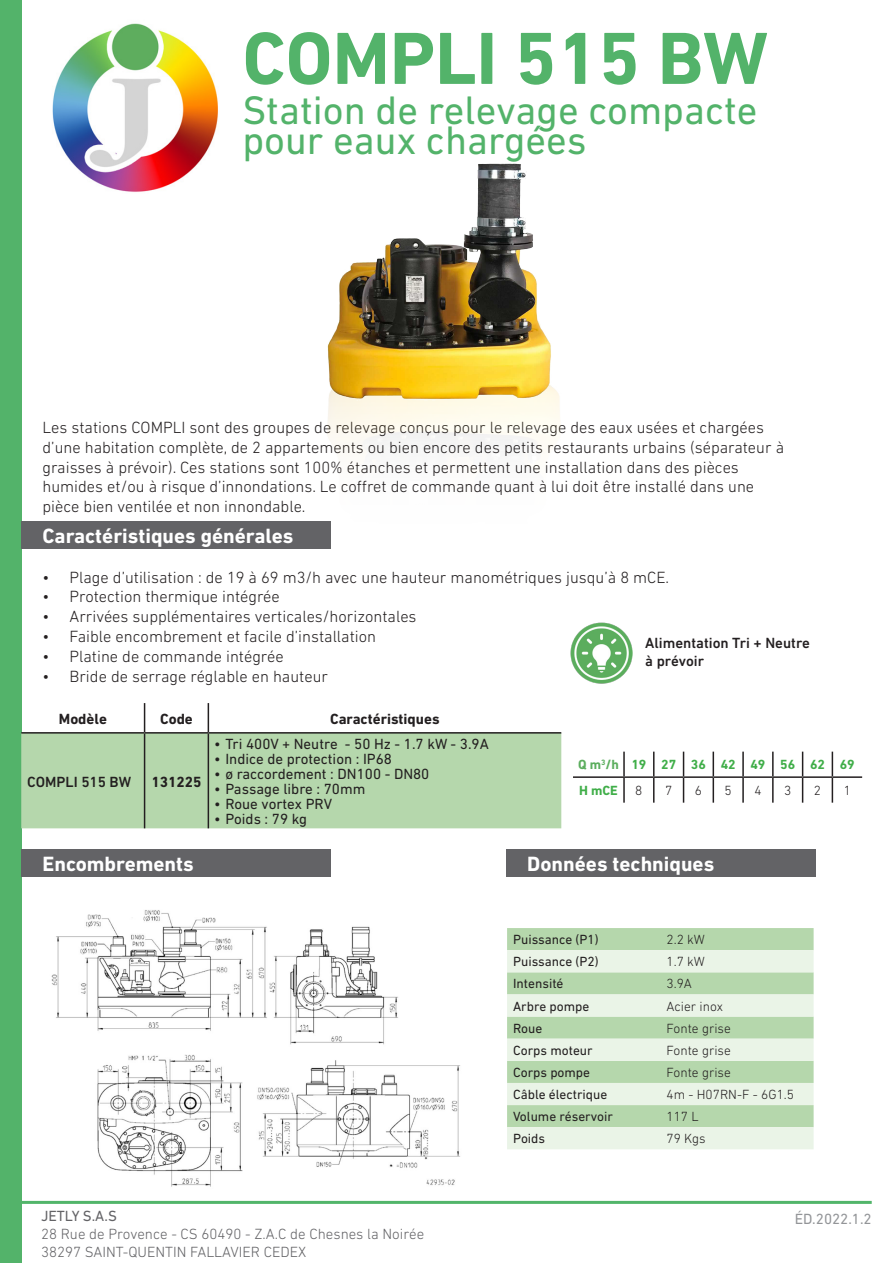
<style>
.page{position:relative;width:893px;height:1263px;background:#fff}
.page>*{position:absolute;margin:0;border:0;box-sizing:border-box;transform-origin:0 0}
.t1{font:700 75px "DIN Next LT Pro";color:#53b36a}
.t2{font:40.5px "DIN Next LT Pro";color:#53b36a}
.t3{font:700 21px "DIN Next LT Pro";color:#fff}
.t4{font:300 16.5px "DIN Next LT Pro";color:#231f20}
.t5{font:15px "DIN Next LT Pro";color:#231f20}
.t6{font:300 15px "DIN Next LT Pro";color:#636366}
.t7{font:500 15px "DIN Next LT Pro";color:#231f20}
.t8{font:700 15px "DIN Next LT Pro";color:#231f20}
.t9{font:15px "DIN Next LT Pro";color:#939598}
.t10{font:15px "DIN Next LT Pro";color:#636366}
.t11{font:13.5px "DIN Next LT Pro";color:#231f20}
.t12{font:300 13.5px "DIN Next LT Pro";color:#231f20}
.t13{font:700 13.5px "DIN Next LT Pro";color:#40ae49}
.t14{font:700 13.5px "DIN Next LT Pro";color:#5cae5e}
</style>
<div class="page">
<img style="left:52px;top:23px;width:166px;height:169px">
<div style="left:0;top:0;width:21px;height:1263px;background:#53b36a"></div>
<div style="left:21px;top:521px;width:309px;height:28px;background:#636366"></div>
<div style="left:21px;top:850px;width:309px;height:27px;background:#636366"></div>
<div style="left:506px;top:849px;width:309px;height:28px;background:#636366"></div>
<hr style="left:21px;top:1201px;width:851px;height:3px;background:#52b56a">
<div style="left:21px;top:734px;width:540px;height:94px;background:#b5d7ac"></div>
<svg style="left:144px;top:703px;width:1px;height:29px"></svg>
<svg style="left:208px;top:703px;width:1px;height:29px"></svg>
<hr style="left:21px;top:732px;width:124px;height:2px;background:#231f20">
<hr style="left:145px;top:732px;width:63px;height:2px;background:#231f20">
<hr style="left:144px;top:734px;width:1px;height:94px;background:#231f20">
<hr style="left:208px;top:732px;width:353px;height:2px;background:#231f20">
<hr style="left:208px;top:734px;width:1px;height:94px;background:#231f20">
<hr style="left:623px;top:752px;width:2px;height:24px;background:#231f20">
<hr style="left:742px;top:752px;width:2px;height:24px;background:#231f20">
<hr style="left:573px;top:776px;width:51px;height:2px;background:#231f20">
<hr style="left:624px;top:776px;width:30px;height:2px;background:#231f20">
<hr style="left:623px;top:778px;width:2px;height:25px;background:#231f20">
<hr style="left:654px;top:776px;width:30px;height:2px;background:#231f20">
<svg style="left:653px;top:752px;width:1px;height:51px"></svg>
<hr style="left:684px;top:776px;width:29px;height:2px;background:#231f20">
<svg style="left:683px;top:752px;width:1px;height:51px"></svg>
<hr style="left:713px;top:776px;width:30px;height:2px;background:#231f20">
<svg style="left:713px;top:752px;width:1px;height:51px"></svg>
<hr style="left:743px;top:776px;width:30px;height:2px;background:#231f20">
<hr style="left:742px;top:778px;width:2px;height:25px;background:#231f20">
<hr style="left:773px;top:776px;width:30px;height:2px;background:#231f20">
<hr style="left:803px;top:776px;width:29px;height:2px;background:#231f20">
<hr style="left:832px;top:776px;width:30px;height:2px;background:#231f20">
<hr style="left:772px;top:752px;width:2px;height:24px;background:#231f20">
<hr style="left:772px;top:778px;width:2px;height:25px;background:#231f20">
<svg style="left:802px;top:752px;width:1px;height:51px"></svg>
<svg style="left:832px;top:752px;width:1px;height:51px"></svg>
<img style="left:327px;top:410px;width:233px;height:139px">
<img style="left:51px;top:910px;width:409px;height:277px">
<div style="left:507px;top:928px;width:307px;height:22px;background:#b5d7ac"></div>
<svg style="left:507px;top:950px;width:307px;height:199px;background:#d2e7cd"></svg>
<img style="left:327px;top:163px;width:233px;height:247px">
<img style="left:571px;top:622px;width:62px;height:62px">
<p class="t1" style="left:242px;top:15px;width:527px">COMPLI 515 BW</p>
<p class="t2" style="left:242px;top:87px;width:517px">Station de relevage compacte</p>
<p class="t2" style="left:242px;top:117px;width:346px">pour eaux chargées</p>
<p class="t4" style="left:43px;top:418px;width:723px">Les stations COMPLI sont des groupes de relevage conçus pour le relevage des eaux usées et chargées</p>
<p class="t4" style="left:43px;top:438px;width:743px">d’une habitation complète, de 2 appartements ou bien encore des petits restaurants urbains (séparateur à</p>
<p class="t4" style="left:43px;top:457px;width:698px">graisses à prévoir). Ces stations sont 100% étanches et permettent une installation dans des pièces</p>
<p class="t4" style="left:43px;top:477px;width:713px">humides et/ou à risque d’innondations. Le coffret de commande quant à lui doit être installé dans une</p>
<p class="t4" style="left:43px;top:497px;width:265px">pièce bien ventilée et non innondable.</p>
<p class="t3" style="left:43px;top:523px;width:252px">Caractéristiques générales</p>
<p class="t4" style="left:43px;top:568px;width:628px">• Plage d’utilisation : de 19 à 69 m3/h avec une hauteur manométriques jusqu’à 8 mCE.</p>
<p class="t4" style="left:43px;top:587px;width:239px">• Protection thermique intégrée</p>
<p class="t4" style="left:43px;top:607px;width:376px">• Arrivées supplémentaires verticales/horizontales</p>
<p class="t4" style="left:43px;top:627px;width:335px">• Faible encombrement et facile d’installation</p>
<p class="t4" style="left:43px;top:647px;width:243px">• Platine de commande intégrée</p>
<p class="t4" style="left:43px;top:667px;width:287px">• Bride de serrage réglable en hauteur</p>
<p class="t7" style="left:645px;top:635px;width:166px">Alimentation Tri + Neutre</p>
<p class="t7" style="left:645px;top:653px;width:60px">à prévoir</p>
<p class="t8" style="left:59px;top:710px;width:50px">Modèle</p>
<p class="t8" style="left:160px;top:710px;width:34px">Code</p>
<p class="t8" style="left:330px;top:710px;width:111px">Caractéristiques</p>
<p class="t7" style="left:27px;top:773px;width:105px">COMPLI 515 BW</p>
<p class="t8" style="left:151px;top:773px;width:52px">131225</p>
<p class="t5" style="left:214px;top:735px;width:276px">• Tri 400V + Neutre - 50 Hz - 1.7 kW - 3.9A</p>
<p class="t5" style="left:214px;top:750px;width:180px">• Indice de protection : IP68</p>
<p class="t5" style="left:214px;top:765px;width:217px">• ø raccordement : DN100 - DN80</p>
<p class="t5" style="left:214px;top:780px;width:153px">• Passage libre : 70mm</p>
<p class="t5" style="left:214px;top:795px;width:120px">• Roue vortex PRV</p>
<p class="t5" style="left:214px;top:810px;width:95px">• Poids : 79 kg</p>
<p class="t14" style="left:578px;top:757px;width:42px">Q m<sup>3</sup>/h</p>
<p class="t13" style="left:631px;top:757px;width:17px">19</p>
<p class="t13" style="left:661px;top:757px;width:17px">27</p>
<p class="t13" style="left:691px;top:757px;width:17px">36</p>
<p class="t13" style="left:721px;top:757px;width:17px">42</p>
<p class="t13" style="left:750px;top:757px;width:17px">49</p>
<p class="t13" style="left:780px;top:757px;width:17px">56</p>
<p class="t13" style="left:810px;top:757px;width:17px">62</p>
<p class="t13" style="left:840px;top:757px;width:17px">69</p>
<p class="t13" style="left:579px;top:782px;width:40px">H mCE</p>
<p class="t12" style="left:635px;top:783px;width:9px">8</p>
<p class="t12" style="left:665px;top:783px;width:9px">7</p>
<p class="t12" style="left:695px;top:783px;width:9px">6</p>
<p class="t12" style="left:725px;top:783px;width:9px">5</p>
<p class="t12" style="left:754px;top:783px;width:9px">4</p>
<p class="t12" style="left:784px;top:783px;width:9px">3</p>
<p class="t12" style="left:814px;top:783px;width:9px">2</p>
<p class="t12" style="left:844px;top:783px;width:9px">1</p>
<p class="t3" style="left:43px;top:852px;width:153px">Encombrements</p>
<p class="t3" style="left:527px;top:851px;width:188px">Données techniques</p>
<p class="t10" style="left:41px;top:1207px;width:77px">JETLY S.A.S</p>
<p class="t6" style="left:41px;top:1225px;width:385px">28 Rue de Provence - CS 60490 - Z.A.C de Chesnes la Noirée</p>
<p class="t6" style="left:41px;top:1243px;width:267px">38297 SAINT-QUENTIN FALLAVIER CEDEX</p>
<p class="t11" style="left:513px;top:932px;width:87px">Puissance (P1)</p>
<p class="t12" style="left:666px;top:932px;width:40px">2.2 kW</p>
<p class="t11" style="left:513px;top:954px;width:87px">Puissance (P2)</p>
<p class="t12" style="left:666px;top:954px;width:40px">1.7 kW</p>
<p class="t11" style="left:513px;top:976px;width:52px">Intensité</p>
<p class="t12" style="left:666px;top:976px;width:27px">3.9A</p>
<p class="t11" style="left:513px;top:998px;width:78px">Arbre pompe</p>
<p class="t12" style="left:666px;top:998px;width:58px">Acier inox</p>
<p class="t11" style="left:513px;top:1020px;width:31px">Roue</p>
<p class="t12" style="left:666px;top:1020px;width:66px">Fonte grise</p>
<p class="t11" style="left:513px;top:1042px;width:81px">Corps moteur</p>
<p class="t12" style="left:666px;top:1042px;width:66px">Fonte grise</p>
<p class="t11" style="left:513px;top:1064px;width:79px">Corps pompe</p>
<p class="t12" style="left:666px;top:1064px;width:66px">Fonte grise</p>
<p class="t11" style="left:513px;top:1087px;width:96px">Câble électrique</p>
<p class="t12" style="left:666px;top:1087px;width:129px">4m - H07RN-F - 6G1.5</p>
<p class="t11" style="left:513px;top:1109px;width:101px">Volume réservoir</p>
<p class="t12" style="left:666px;top:1109px;width:34px">117 L</p>
<p class="t11" style="left:513px;top:1131px;width:34px">Poids</p>
<p class="t12" style="left:666px;top:1131px;width:41px">79 Kgs</p>
<p class="t9" style="left:795px;top:1210px;width:78px">ÉD.2022.1.2</p>
</div>
